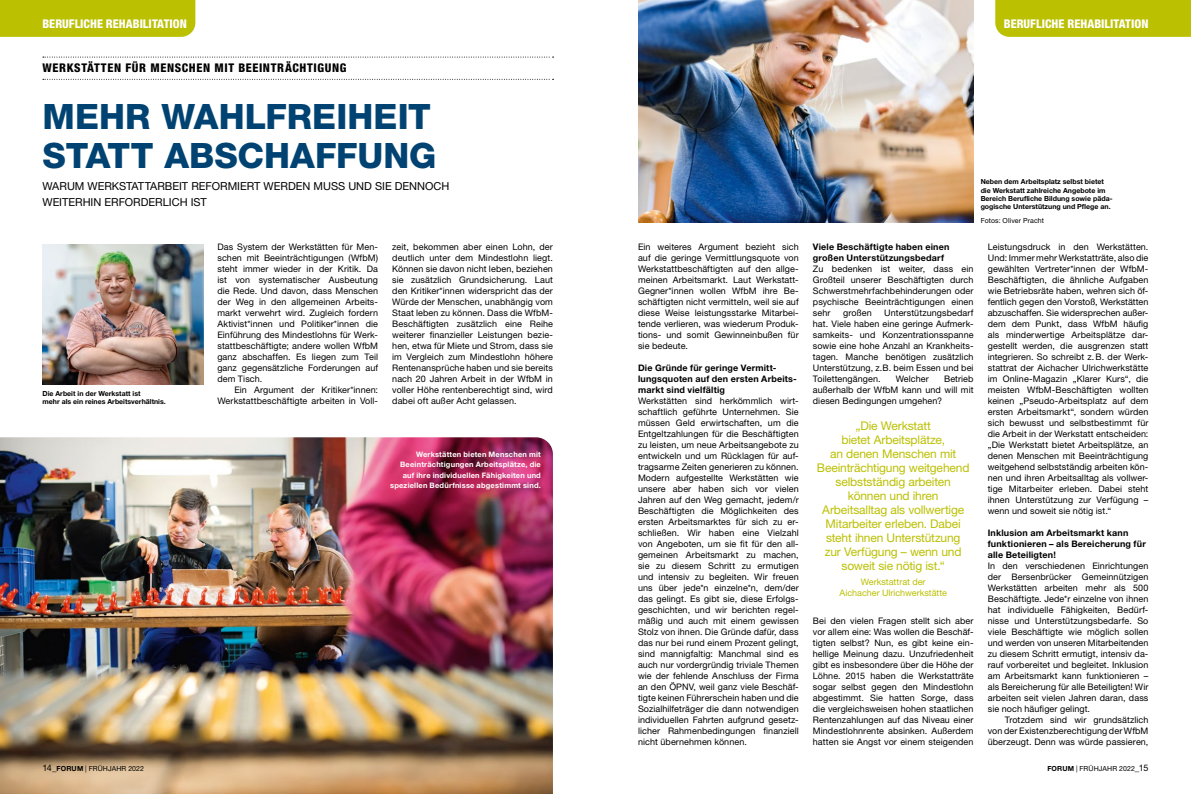
<style>
.page{position:relative;width:1191px;height:794px;background:#fff}
.page>*{position:absolute;margin:0;border:0;box-sizing:border-box;transform-origin:0 0}
.t1{font:800 35px/38.5px "Helvetica Neue LT Std";color:#004372}
.t2{font:12px/14px "Helvetica Neue LT Std";letter-spacing:-.015em;color:#bbc000;text-align:center}
.t3{font:800 condensed 12px "Helvetica Neue LT Std";color:#fff}
.t4{font:800 condensed 12px "Helvetica Neue LT Std";letter-spacing:.055em;color:#000}
.t5{font:11px/16.5px "Helvetica Neue LT Std";color:#000}
.t6{font:9px/11px "Helvetica Neue LT Std";letter-spacing:.01em;color:#000;text-align:justify}
.t7{font:700 9px/11px "Helvetica Neue LT Std";letter-spacing:.02em;color:#000}
.t8{font:9px/11px "Helvetica Neue LT Std";color:#bbc000;text-align:center}
.t9{font:700 7.5px/10.5px "Helvetica Neue LT Std";letter-spacing:.025em;color:#fff;text-align:right}
.t10{font:700 7px/8.4px "Helvetica Neue LT Std";color:#000}
.t11{font:7px "Helvetica Neue LT Std";letter-spacing:.015em;color:#000}
.s1{font-size:9px}
.s2{font-weight:700}
</style>
<div class="page">
<div style="left:995px;top:0;width:196px;height:37px;background:#bbc000"></div>
<svg style="left:43px;top:79px;width:510px;height:1px"></svg>
<svg style="left:43px;top:57px;width:510px;height:1px"></svg>
<img style="left:0;top:437px;width:553px;height:357px">
<div style="left:0;top:0;width:195px;height:37px;background:#bbc000"></div>
<img style="left:43px;top:244px;width:160px;height:140px">
<img style="left:638px;top:0;width:335px;height:223px">
<h2 class="t3" style="left:42px;top:17px;width:146px">BERUFLICHE REHABILITATION</h2>
<h2 class="t4" style="left:43px;top:61px;width:305px">WERKSTÄTTEN FÜR MENSCHEN MIT BEEINTRÄCHTIGUNG</h2>
<h1 class="t1" style="left:43px;top:97px;width:395px">MEHR WAHLFREIHEIT<br>STATT ABSCHAFFUNG</h1>
<p class="t5" style="left:43px;top:177px;width:408px">WARUM WERKSTATTARBEIT REFORMIERT WERDEN MUSS UND SIE DENNOCH<br>WEITERHIN ERFORDERLICH IST</p>
<p class="t10" style="left:43px;top:389px;width:125px">Die Arbeit in der Werkstatt ist<br>mehr als ein reines Arbeitsverhältnis.</p>
<p class="t11" style="left:43px;top:764px;width:103px"><span class="s1">14_</span><span class="s2">FORUM</span> | FRÜHJAHR 2022</p>
<p class="t6" style="left:217px;top:241px;width:162px">Das System der Werkstätten für Men&shy;schen mit Beeinträchtigungen (WfbM) steht immer wieder in der Kritik. Da ist von systematischer Ausbeutung die Rede. Und davon, dass Menschen der Weg in den allgemeinen Arbeits&shy;markt verwehrt wird. Zugleich fordern Aktivist*innen und Politiker*innen die Einführung des Mindestlohns für Werk&shy;stattbeschäftigte; andere wollen WfbM ganz abschaffen. Es liegen zum Teil ganz gegensätzliche Forderungen auf dem Tisch.</p>
<p class="t6" style="left:217px;top:384px;width:162px;text-align:right">Ein Argument der Kritiker*innen:<br>Werkstattbeschäftigte arbeiten in Voll-</p>
<p class="t6" style="left:392px;top:241px;width:162px">zeit, bekommen aber einen Lohn, der deutlich unter dem Mindestlohn liegt.<br>Können sie davon nicht leben, beziehen sie zusätzlich Grundsicherung. Laut den Kritiker*innen widerspricht das der Würde der Menschen, unabhängig vom Staat leben zu können. Dass die WfbM-Beschäftigten zusätzlich eine Reihe weiterer finanzieller Leistungen bezie&shy;hen, etwa für Miete und Strom, dass sie im Vergleich zum Mindestlohn höhere Rentenansprüche haben und sie bereits nach 20 Jahren Arbeit in der WfbM in voller Höhe rentenberechtigt sind, wird dabei oft außer Acht gelassen.</p>
<p class="t6" style="left:638px;top:241px;width:162px">Ein weiteres Argument bezieht sich auf die geringe Vermittlungsquote von Werkstattbeschäftigten auf den allge&shy;meinen Arbeitsmarkt. Laut Werkstatt-Gegner*innen wollen WfbM ihre Be&shy;schäftigten nicht vermitteln, weil sie auf diese Weise leistungsstarke Mitarbei&shy;tende verlieren, was wiederum Produk&shy;tions- und somit Gewinneinbußen für sie bedeute.</p>
<p class="t7" style="left:638px;top:362px;width:160px">Die Gründe für geringe Vermitt&shy;lungsquoten auf den ersten Arbeits&shy;markt sind vielfältig</p>
<p class="t6" style="left:638px;top:395px;width:162px">Werkstätten sind herkömmlich wirt&shy;schaftlich geführte Unternehmen. Sie müssen Geld erwirtschaften, um die Entgeltzahlungen für die Beschäftigten zu leisten, um neue Arbeitsangebote zu entwickeln und um Rücklagen für auf&shy;tragsarme Zeiten generieren zu können.<br>Modern aufgestellte Werkstätten wie unsere aber haben sich vor vielen Jahren auf den Weg gemacht, jedem/r Beschäftigten die Möglichkeiten des ersten Arbeitsmarktes für sich zu er&shy;schließen. Wir haben eine Vielzahl von Angeboten, um sie fit für den all&shy;gemeinen Arbeitsmarkt zu machen, sie zu diesem Schritt zu ermutigen und intensiv zu begleiten. Wir freuen uns über jede*n einzelne*n, dem/der das gelingt. Es gibt sie, diese Erfolgs&shy;geschichten, und wir berichten regel&shy;mäßig und auch mit einem gewissen Stolz von ihnen. Die Gründe dafür, dass das nur bei rund einem Prozent gelingt, sind mannigfaltig: Manchmal sind es auch nur vordergründig triviale Themen wie der fehlende Anschluss der Firma an den ÖPNV, weil ganz viele Beschäf&shy;tigte keinen Führerschein haben und die Sozialhilfeträger die dann notwendigen individuellen Fahrten aufgrund gesetz&shy;licher Rahmenbedingungen finanziell nicht übernehmen können.</p>
<p class="t9" style="left:390px;top:448px;width:152px">Werkstätten bieten Menschen mit Beeinträchtigungen Arbeitsplätze, die auf ihre individuellen Fähigkeiten und speziellen Bedürfnisse abgestimmt sind.</p>
<h2 class="t3" style="left:1004px;top:17px;width:146px">BERUFLICHE REHABILITATION</h2>
<p class="t10" style="left:980px;top:177px;width:133px">Neben dem Arbeitsplatz selbst bietet die Werkstatt zahlreiche Angebote im Bereich Berufliche Bildung sowie päda&shy;gogische Unterstützung und Pflege an.</p>
<p class="t11" style="left:980px;top:216px;width:65px">Fotos: Oliver Pracht</p>
<p class="t7" style="left:813px;top:241px;width:138px">Viele Beschäftigte haben einen großen Unterstützungsbedarf</p>
<p class="t6" style="left:813px;top:263px;width:162px">Zu bedenken ist weiter, dass ein Großteil unserer Beschäftigten durch Schwerstmehrfachbehinderungen oder psychische Beeinträchtigungen einen sehr</p>
<p class="t6" style="left:843px;top:307px;width:30px">großen</p>
<p class="t6" style="left:813px;top:307px;width:162px;text-indent:71px">Unterstützungsbedarf hat. Viele haben eine geringe Aufmerk&shy;samkeits- und Konzentrationsspanne sowie eine hohe Anzahl an Krankheits&shy;tagen. Manche benötigen zusätzlich Unterstützung, z.B. beim Essen und bei Toilettengängen.</p>
<p class="t6" style="left:813px;top:373px;width:162px;text-indent:131px">Betrieb außerhalb der WfbM kann und will mit diesen Bedingungen umgehen?</p>
<p class="t6" style="left:895px;top:373px;width:35px">Welcher</p>
<p class="t2" style="left:817px;top:418px;width:154px">„Die Werkstatt<br>bietet Arbeitsplätze,<br>an denen Menschen mit<br>Beeinträchtigung weitgehend selbstständig arbeiten können und ihren<br>Arbeitsalltag als vollwertige<br>Mitarbeiter erleben. Dabei steht ihnen Unterstützung zur Verfügung – wenn und soweit sie nötig ist.“</p>
<p class="t8" style="left:839px;top:576px;width:109px">Werkstattrat der<br>Aichacher Ulrichwerkstätte</p>
<p class="t6" style="left:813px;top:615px;width:162px">Bei den vielen Fragen stellt sich aber vor allem eine: Was wollen die Beschäf&shy;tigten selbst? Nun, es gibt keine ein&shy;hellige Meinung dazu. Unzufriedenheit gibt es insbesondere über die Höhe der Löhne. 2015 haben die Werkstatträte sogar selbst gegen den Mindestlohn abgestimmt. Sie hatten Sorge, dass die vergleichsweisen hohen staatlichen Rentenzahlungen auf das Niveau einer Mindestlohnrente absinken. Außerdem hatten sie Angst vor einem steigenden</p>
<p class="t6" style="left:987px;top:241px;width:162px">Leistungsdruck in den Werkstätten.<br>Und: Immer mehr Werkstatträte, also die gewählten Vertreter*innen der WfbM-Beschäftigten, die ähnliche Aufgaben wie Betriebsräte haben, wehren sich öf&shy;fentlich gegen den Vorstoß, Werkstätten abzuschaffen. Sie widersprechen außer&shy;dem dem Punkt, dass WfbM häufig als minderwertige Arbeitsplätze dar&shy;gestellt werden, die ausgrenzen statt integrieren. So schreibt z.B. der Werk&shy;stattrat der Aichacher Ulrichwerkstätte im Online-Magazin „Klarer Kurs“, die meisten WfbM-Beschäftigten wollten keinen „Pseudo-Arbeitsplatz auf dem ersten Arbeitsmarkt“, sondern würden sich bewusst und selbstbestimmt für die Arbeit in der Werkstatt entscheiden: „Die Werkstatt bietet Arbeitsplätze, an denen Menschen mit Beeinträchtigung weitgehend selbstständig arbeiten kön&shy;nen und ihren Arbeitsalltag als vollwer&shy;tige Mitarbeiter erleben. Dabei steht ihnen Unterstützung zur Verfügung – wenn und soweit sie nötig ist.“</p>
<p class="t7" style="left:987px;top:527px;width:160px">Inklusion am Arbeitsmarkt kann funktionieren – als Bereicherung für alle Beteiligten!</p>
<p class="t6" style="left:987px;top:560px;width:162px">In den verschiedenen Einrichtungen der Bersenbrücker Gemeinnützigen Werkstätten arbeiten mehr als 500<br>Beschäftigte. Jede*r einzelne von ihnen hat individuelle Fähigkeiten, Bedürf&shy;nisse und Unterstützungsbedarfe. So viele Beschäftigte wie möglich sollen und werden von unseren Mitarbeitenden zu diesem Schritt ermutigt, intensiv da&shy;rauf vorbereitet und begleitet. Inklusion am Arbeitsmarkt kann funktionieren – als Bereicherung für alle Beteiligten! Wir arbeiten seit vielen Jahren daran, dass sie noch häufiger gelingt.</p>
<p class="t6" style="left:987px;top:714px;width:162px;text-indent:17px">Trotzdem sind wir grundsätzlich von der Existenzberechtigung der WfbM überzeugt. Denn was würde passieren,</p>
<p class="t11" style="left:1047px;top:764px;width:103px"><span class="s2">FORUM</span> | FRÜHJAHR 2022<span class="s1">_15</span></p>
</div>
